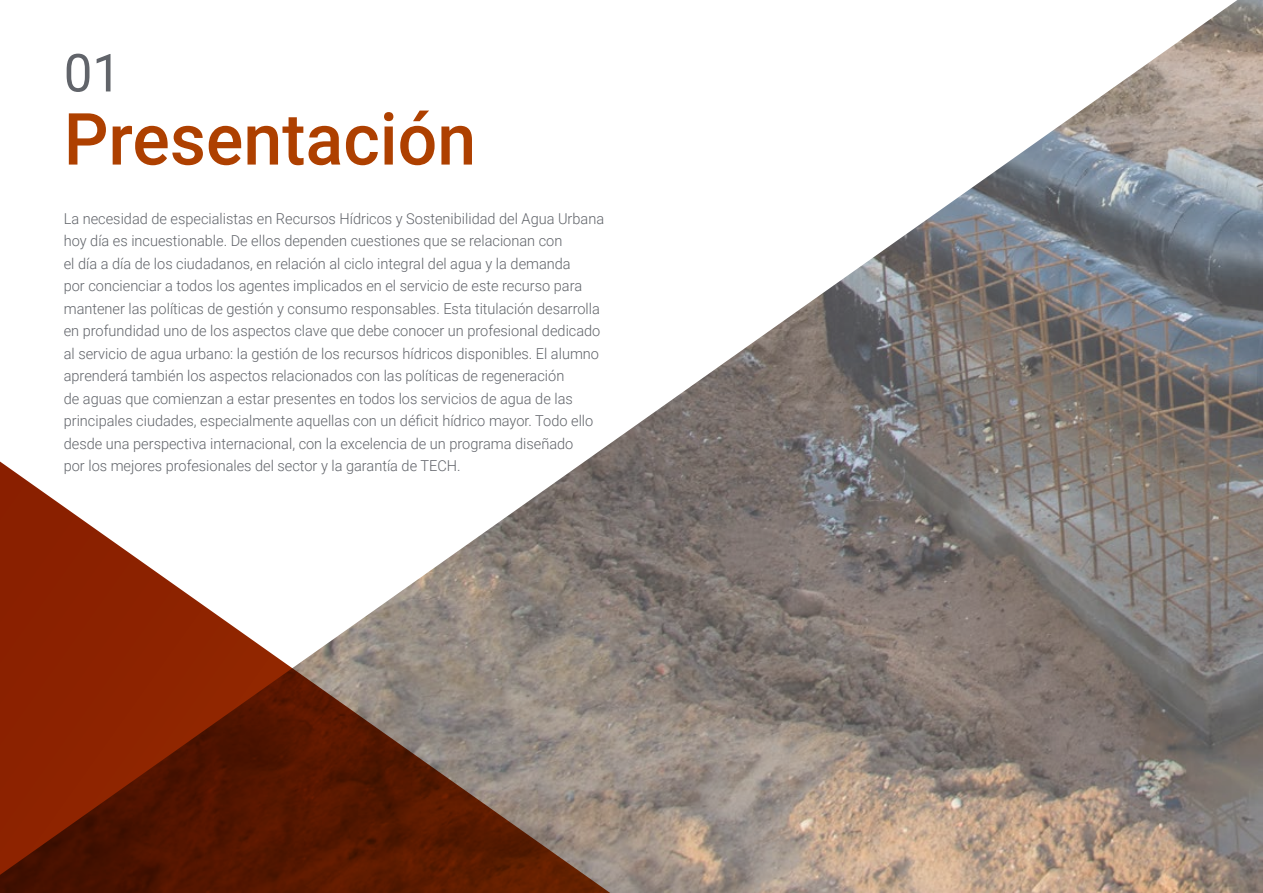
<style>
.page{position:relative;width:1263px;height:893px;background:#fff}
.page>*{position:absolute;margin:0;border:0;box-sizing:border-box;transform-origin:0 0}
.t1{font:500 72px "Roboto";color:#ae4000}
.t2{font:52.5px "Roboto";color:#61646a}
.t3{font:300 15px/22.5px "Roboto";color:#61646a}
</style>
<div class="page">
<img style="left:607px;top:0;width:656px;height:893px">
<svg style="left:0;top:446px;width:640px;height:447px"></svg>
<h2 class="t2" style="left:64px;top:36px;width:59px">01</h2>
<h1 class="t1" style="left:64px;top:89px;width:414px">Presentación</h1>
<p class="t3" style="left:64px;top:207px;width:542px">La necesidad de especialistas en Recursos Hídricos y Sostenibilidad del Agua Urbana hoy día es incuestionable. De ellos dependen cuestiones que se relacionan con<br>el día a día de los ciudadanos, en relación al ciclo integral del agua y la demanda<br>por concienciar a todos los agentes implicados en el servicio de este recurso para mantener las políticas de gestión y consumo responsables. Esta titulación desarrolla en profundidad uno de los aspectos clave que debe conocer un profesional dedicado al servicio de agua urbano: la gestión de los recursos hídricos disponibles. El alumno aprenderá también los aspectos relacionados con las políticas de regeneración<br>de aguas que comienzan a estar presentes en todos los servicios de agua de las principales ciudades, especialmente aquellas con un déficit hídrico mayor. Todo ello desde una perspectiva internacional, con la excelencia de un programa diseñado<br>por los mejores profesionales del sector y la garantía de TECH.</p>
</div>
